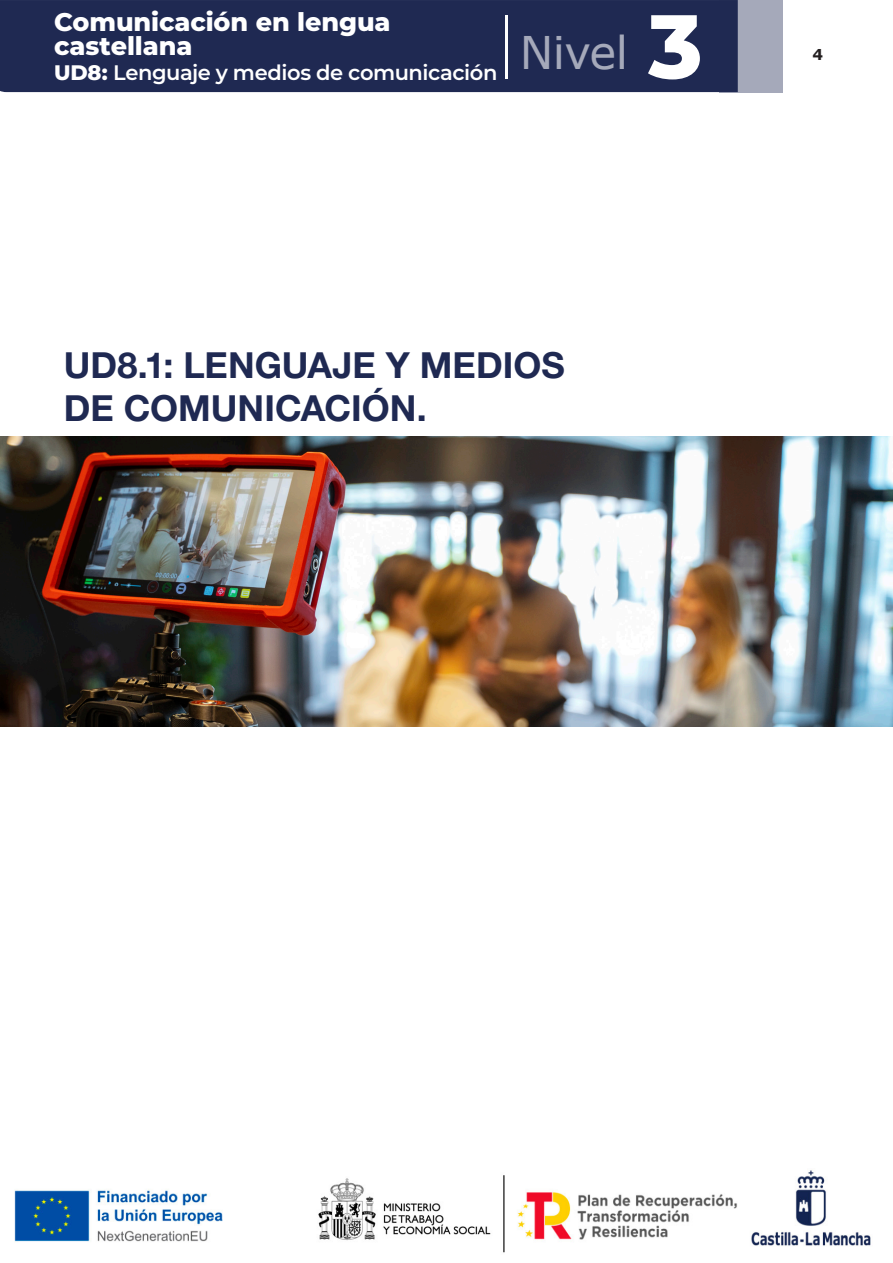
<style>
.page{position:relative;width:893px;height:1263px;background:#fff}
.page>*{position:absolute;margin:0;border:0;box-sizing:border-box;transform-origin:0 0}
.t1{font:45px "Verdana";letter-spacing:-.015em;color:#a5a9ba}
.Tema{font:36px/43.2px "Helvetica Neue LT 75 Bd";color:#1f2952}
.t2{font:800 25.5px/24px "Montserrat";letter-spacing:-.005em;color:#fff}
.t3{font:600 21px "Montserrat";letter-spacing:-.02em;color:#fff}
.t4{font:700 15px "Verdana";color:#231f20}
.s1{font-weight:800}
.s2{font-family:"Montserrat";font-weight:800;font-size:90px;color:#fff}
</style>
<div class="page">
<div style="left:719px;top:0;width:63px;height:92px;background:#a5a9ba"></div>
<div style="left:0;top:0;width:738px;height:92px;background:#1f2952"></div>
<hr style="left:505px;top:16px;width:2px;height:63px;background:#fff">
<img style="left:14px;top:1170px;width:857px;height:83px">
<img style="left:0;top:437px;width:893px;height:289px">
<p class="t2" style="left:54px;top:8px;width:338px">Comunicación en lengua castellana</p>
<p class="t3" style="left:54px;top:58px;width:445px"><span class="s1">UD8:</span> Lenguaje y medios de comunicación</p>
<p class="t1" style="left:520px;top:22px;width:184px">Nivel <span class="s2">3</span></p>
<p class="Tema" style="left:64px;top:342px;width:503px">UD8.1: LENGUAJE Y MEDIOS<br>DE COMUNICACIÓN.</p>
<p class="t4" style="left:812px;top:44px;width:12px">4</p>
</div>
